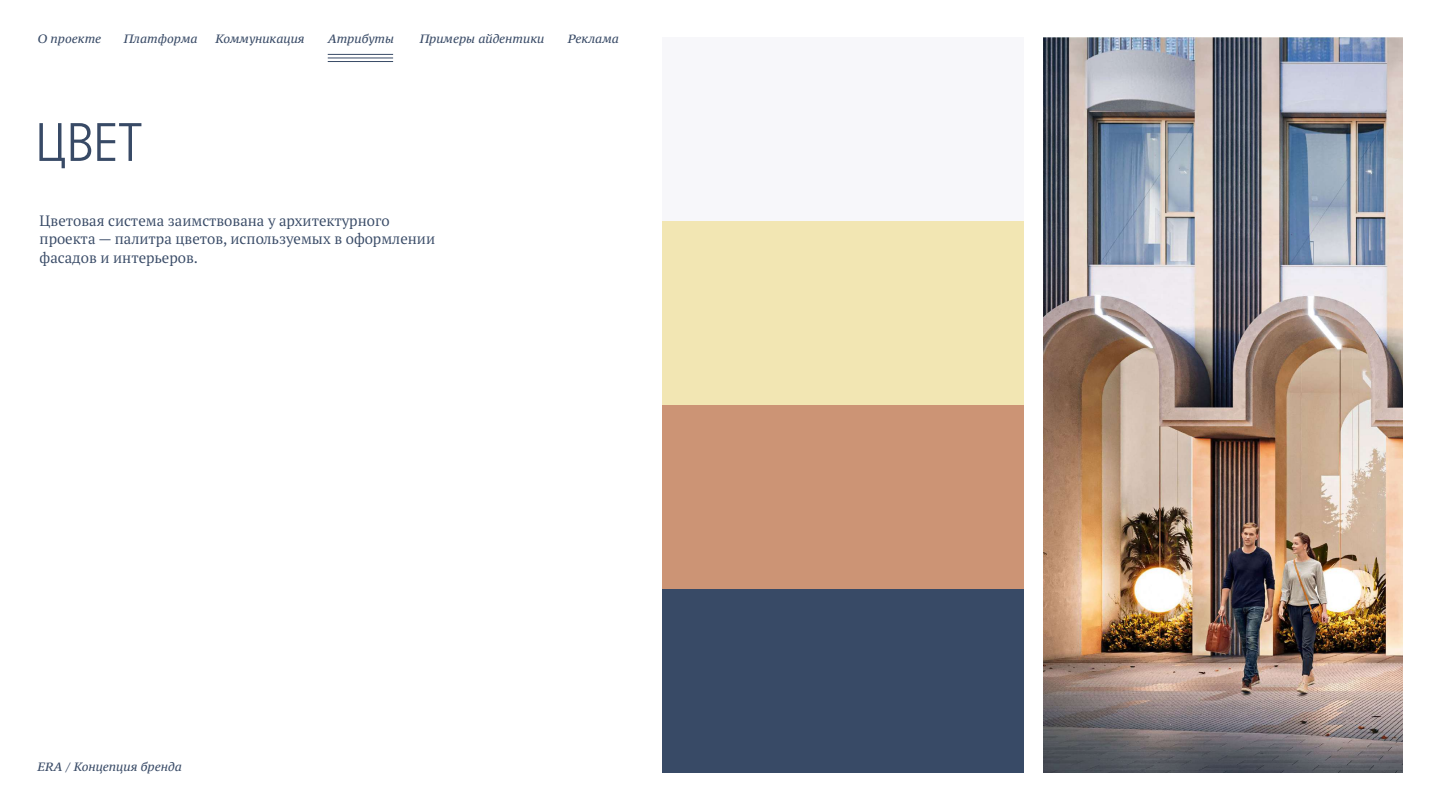
<style>
.page{position:relative;width:1440px;height:810px;background:#fff}
.page>*{position:absolute;margin:0;border:0;box-sizing:border-box;transform-origin:0 0}
.t1{font:54px "Decart";color:#384a66}
.t2{font:15px/18.8px "PT Serif Pro";color:#384a66}
.t3{font:italic 12px "PT Serif Caption";color:#384a66}
</style>
<div class="page">
<img style="left:1043px;top:38px;width:359px;height:734px">
<div style="left:662px;top:38px;width:362px;height:183px;background:#f7f7fa"></div>
<div style="left:662px;top:221px;width:362px;height:184px;background:#f2e6b3"></div>
<div style="left:662px;top:405px;width:362px;height:184px;background:#cc9475"></div>
<div style="left:662px;top:589px;width:362px;height:183px;background:#384a66"></div>
<hr style="left:328px;top:54px;width:65px;height:1px;background:#384a66">
<hr style="left:328px;top:58px;width:65px;height:1px;background:#384a66">
<hr style="left:328px;top:61px;width:65px;height:1px;background:#384a66">
<p class="t3" style="left:38px;top:31px;width:65px">О проекте</p>
<p class="t3" style="left:124px;top:31px;width:75px">Платформа</p>
<p class="t3" style="left:215px;top:31px;width:91px">Коммуникация</p>
<p class="t3" style="left:328px;top:31px;width:68px">Атрибуты</p>
<p class="t3" style="left:420px;top:31px;width:126px">Примеры айдентики</p>
<p class="t3" style="left:568px;top:31px;width:53px">Реклама</p>
<h1 class="t1" style="left:35px;top:116px;width:109px">ЦВЕТ</h1>
<p class="t2" style="left:40px;top:211px;width:397px">Цветовая система заимствована у архитектурного проекта — палитра цветов, используемых в оформлении фасадов и интерьеров.</p>
<p class="t3" style="left:38px;top:759px;width:146px">ERA / Концепция бренда</p>
</div>
